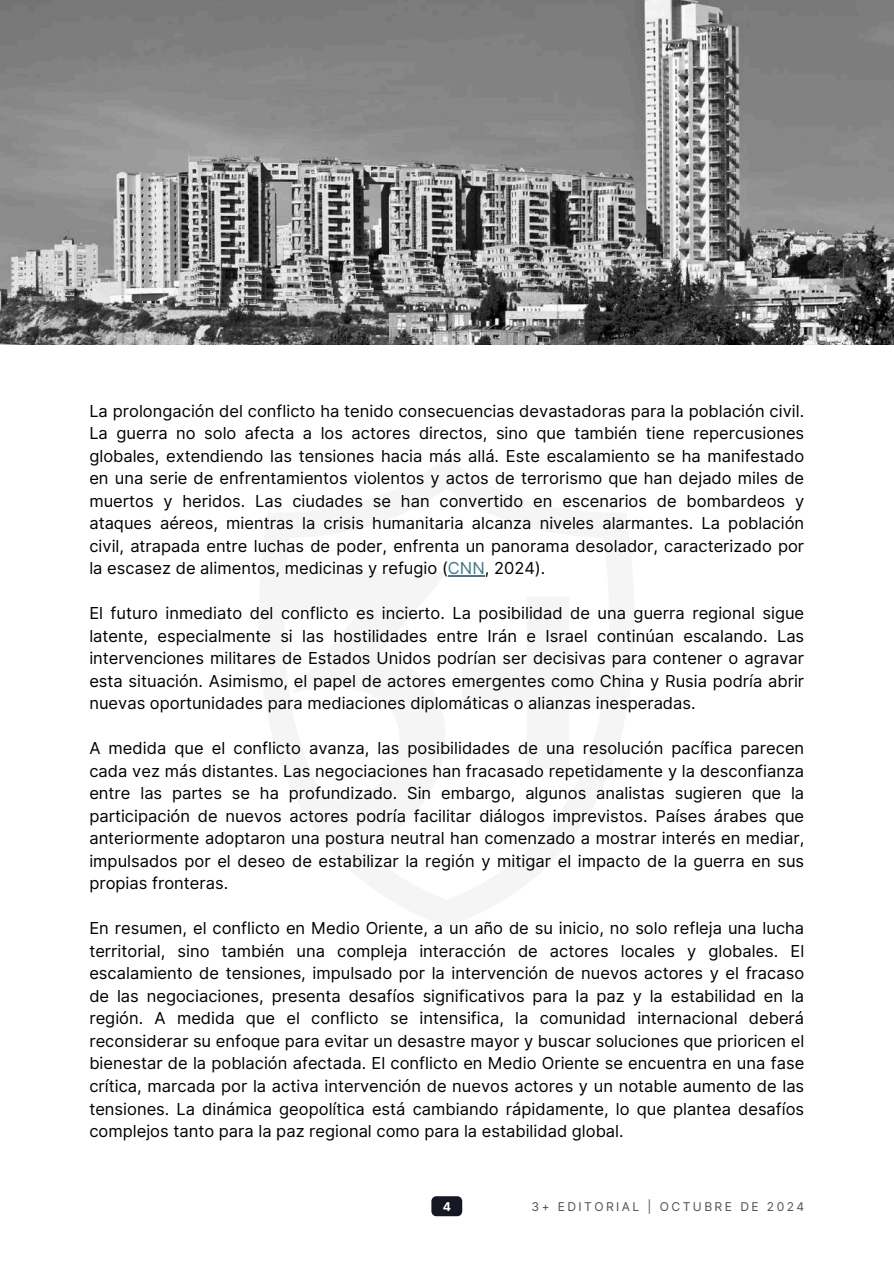
<style>
.page{position:relative;width:894px;height:1264px;background:#fff}
.page>*{position:absolute;margin:0;border:0;box-sizing:border-box;transform-origin:0 0}
.t1{font:16.5px/22.5px "Inter";color:#000;text-align:justify}
.t2{font:12.15px "Inter";letter-spacing:.2em;color:#515151}
.t3{font:700 12.15px "Inter";color:#fff}
.s1{color:#467886}
</style>
<div class="page">
<img style="left:0;top:0;width:893px;height:344px">
<hr style="left:448px;top:575px;width:36px;height:1px;background:#467886">
<svg style="left:431px;top:1196px;width:31px;height:20px"></svg>
<p class="t1" style="left:89px;top:399px;width:716px">La prolongación del conflicto ha tenido consecuencias devastadoras para la población civil.<br>La guerra no solo afecta a los actores directos, sino que también tiene repercusiones globales, extendiendo las tensiones hacia más allá. Este escalamiento se ha manifestado en una serie de enfrentamientos violentos y actos de terrorismo que han dejado miles de muertos y heridos. Las ciudades se han convertido en escenarios de bombardeos y ataques aéreos, mientras la crisis humanitaria alcanza niveles alarmantes. La población civil, atrapada entre luchas de poder, enfrenta un panorama desolador, caracterizado por la escasez de alimentos, medicinas y refugio (<span class="s1">CNN</span>, 2024).</p>
<p class="t1" style="left:89px;top:602px;width:716px">El futuro inmediato del conflicto es incierto. La posibilidad de una guerra regional sigue latente, especialmente si las hostilidades entre Irán e Israel continúan escalando. Las intervenciones militares de Estados Unidos podrían ser decisivas para contener o agravar esta situación. Asimismo, el papel de actores emergentes como China y Rusia podría abrir nuevas oportunidades para mediaciones diplomáticas o alianzas inesperadas.</p>
<p class="t1" style="left:89px;top:737px;width:716px">A medida que el conflicto avanza, las posibilidades de una resolución pacífica parecen cada vez más distantes. Las negociaciones han fracasado repetidamente y la desconfianza entre las partes se ha profundizado. Sin embargo, algunos analistas sugieren que la participación de nuevos actores podría facilitar diálogos imprevistos. Países árabes que anteriormente adoptaron una postura neutral han comenzado a mostrar interés en mediar, impulsados por el deseo de estabilizar la región y mitigar el impacto de la guerra en sus propias fronteras.</p>
<p class="t1" style="left:89px;top:917px;width:716px">En resumen, el conflicto en Medio Oriente, a un año de su inicio, no solo refleja una lucha territorial, sino también una compleja interacción de actores locales y globales. El escalamiento de tensiones, impulsado por la intervención de nuevos actores y el fracaso de las negociaciones, presenta desafíos significativos para la paz y la estabilidad en la región. A medida que el conflicto se intensifica, la comunidad internacional deberá reconsiderar su enfoque para evitar un desastre mayor y buscar soluciones que prioricen el bienestar de la población afectada. El conflicto en Medio Oriente se encuentra en una fase crítica, marcada por la activa intervención de nuevos actores y un notable aumento de las tensiones. La dinámica geopolítica está cambiando rápidamente, lo que plantea desafíos complejos tanto para la paz regional como para la estabilidad global.</p>
<p class="t3" style="left:442px;top:1199px;width:10px">4</p>
<p class="t2" style="left:531px;top:1199px;width:274px">3+ EDITORIAL | OCTUBRE DE 2024</p>
</div>
